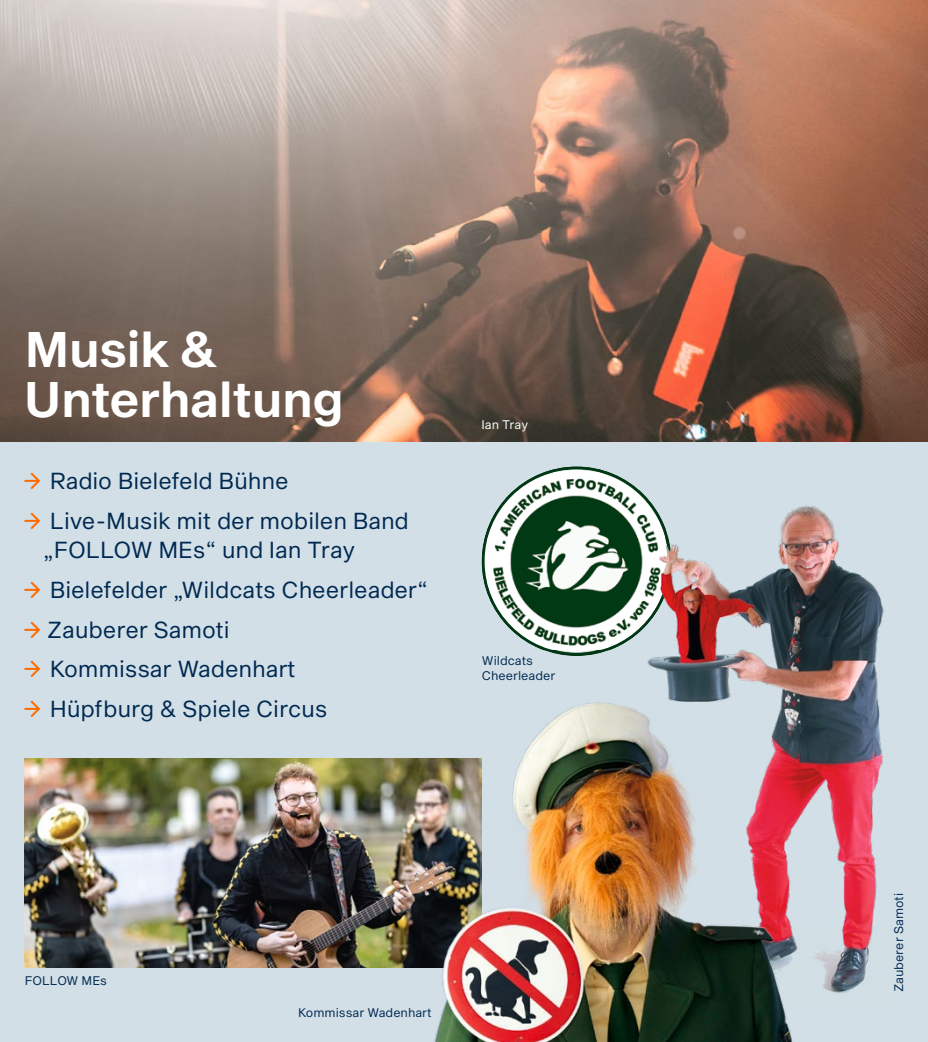
<style>
.page{position:relative;width:928px;height:1042px;background:#fff}
.page>*{position:absolute;margin:0;border:0;box-sizing:border-box;transform-origin:0 0}
.t1{font:49px/49.5px "S Sequel Semi";letter-spacing:-.01em;color:#fff}
.t2{font:22.75px/39.7px "S Sequel";letter-spacing:-.005em;color:#002952}
.t3{font:12.25px/14.7px "S Sequel";color:#002952}
.t4{font:12.25px "S Sequel";letter-spacing:-.005em;color:#fff}
</style>
<div class="page">
<div style="left:0;top:442px;width:928px;height:600px;background:#d2dfe6"></div>
<svg style="left:482px;top:466px;width:167px;height:190px"></svg>
<img style="left:0;top:0;width:928px;height:442px">
<img style="left:635px;top:500px;width:249px;height:494px">
<img style="left:25px;top:759px;width:402px;height:208px">
<img style="left:427px;top:700px;width:372px;height:342px">
<h1 class="t1" style="left:24px;top:327px;width:321px">Musik &amp;<br>Unterhaltung</h1>
<p class="t2" style="left:50px;top:462px;width:361px">Radio Bielefeld Bühne<br>Live-Musik mit der mobilen Band</p>
<p class="t2" style="left:43px;top:531px;width:386px">„FOLLOW MEs“ und Ian Tray<br>Bielefelder „Wildcats Cheerleader“<br>Zauberer Samoti<br>Kommissar Wadenhart<br>Hüpfburg &amp; Spiele Circus</p>
<p class="t4" style="left:481px;top:416px;width:48px">Ian Tray</p>
<p class="t3" style="left:482px;top:654px;width:75px">Wildcats<br>Cheerleader</p>
<p class="t3" style="left:25px;top:973px;width:84px">FOLLOW MEs</p>
<p class="t3" style="left:298px;top:1006px;width:135px">Kommissar Wadenhart</p>
<p class="t3" style="left:892px;top:992px;width:101px;rotate:-90deg">Zauberer Samoti</p>
</div>
